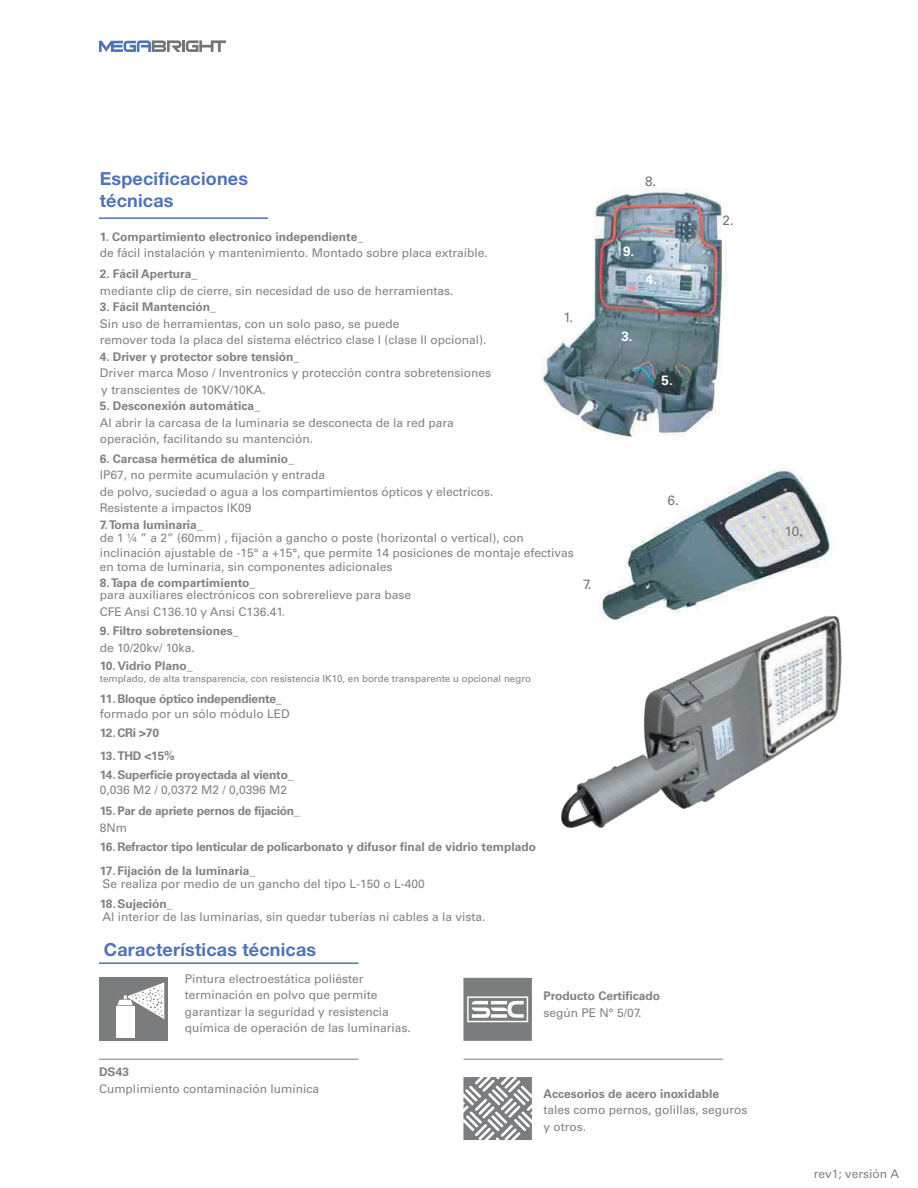
<style>
.page{position:relative;width:918px;height:1188px;background:#fff}
.page>*{position:absolute;margin:0;border:0;box-sizing:border-box;transform-origin:0 0}
.t1{font:700 18px/21.6px "Helvetica Neue LT Std";letter-spacing:.01em;color:#4f73b9}
.t2{font:13.5px "Univers";color:#727475}
.t3{font:700 13.5px "Univers";color:#fff}
.t4{font:12px/16.5px "Univers";color:#838282}
.t5{font:700 12px/24px "Univers";color:#838282}
.t6{font:700 12px "Univers";letter-spacing:-.02em;color:#838282}
.t7{font:9.75px "Univers";color:#838282}
</style>
<div class="page">
<svg style="left:99px;top:40px;width:127px;height:12px"></svg>
<img style="left:542px;top:188px;width:185px;height:253px">
<svg style="left:463px;top:1077px;width:69px;height:63px"></svg>
<hr style="left:99px;top:962px;width:260px;height:2px;background:#4f73b9">
<div style="left:99px;top:978px;width:68px;height:63px;background:#7a7c7e"></div>
<div style="left:116px;top:1006px;width:18px;height:32px;background:#fff"></div>
<svg style="left:117px;top:982px;width:48px;height:39px"></svg>
<svg style="left:463px;top:978px;width:69px;height:63px;background:#909293"></svg>
<hr style="left:99px;top:1059px;width:260px;height:1px;background:#7a7c7f">
<hr style="left:464px;top:1059px;width:259px;height:1px;background:#7a7c7f">
<hr style="left:99px;top:217px;width:169px;height:2px;background:#4f73b9">
<img style="left:497px;top:469px;width:345px;height:546px">
<h1 class="t1" style="left:100px;top:168px;width:150px">Especificaciones técnicas</h1>
<p class="t5" style="left:100px;top:225px;width:265px">1. Compartimiento electronico independiente_</p>
<p class="t4" style="left:100px;top:245px;width:390px">de fácil instalación y mantenimiento. Montado sobre placa extraíble.</p>
<p class="t5" style="left:100px;top:262px;width:99px">2. Fácil Apertura_</p>
<p class="t4" style="left:100px;top:282px;width:355px">mediante clip de cierre, sin necesidad de uso de herramientas.</p>
<p class="t5" style="left:100px;top:295px;width:118px">3. Fácil Mantención_</p>
<p class="t4" style="left:100px;top:315px;width:388px">Sin uso de herramientas, con un solo paso, se puede<br>remover toda la placa del sistema eléctrico clase I (clase II opcional).</p>
<p class="t5" style="left:100px;top:345px;width:201px">4. Driver y protector sobre tensión_</p>
<p class="t4" style="left:100px;top:365px;width:393px">Driver marca Moso / Inventronics y protección contra sobretensiones y transcientes de 10KV/10KA.</p>
<p class="t5" style="left:100px;top:394px;width:162px">5. Desconexión automática_</p>
<p class="t4" style="left:100px;top:414px;width:356px">Al abrir la carcasa de la luminaria se desconecta de la red para operación, facilitando su mantención.</p>
<p class="t5" style="left:100px;top:447px;width:196px">6. Carcasa hermética de aluminio_</p>
<p class="t4" style="left:100px;top:467px;width:395px">IP67, no permite acumulación y entrada<br>de polvo, suciedad o agua a los compartimientos ópticos y electricos.<br>Resistente a impactos IK09</p>
<p class="t5" style="left:100px;top:513px;width:104px">7.Toma luminaria_</p>
<p class="t4" style="left:100px;top:531px;width:476px;line-height:14.4px">de 1 ¼ ” a 2” (60mm) , fijación a gancho o poste (horizontal o vertical), con inclinación ajustable de -15° a +15°, que permite 14 posiciones de montaje efectivas en toma de luminaria, sin componentes adicionales</p>
<p class="t5" style="left:100px;top:571px;width:157px">8.Tapa de compartimiento_</p>
<p class="t4" style="left:100px;top:587px;width:313px">para auxiliares electrónicos con sobrerelieve para base<br>CFE Ansi C136.10 y Ansi C136.41.</p>
<p class="t5" style="left:100px;top:619px;width:140px">9. Filtro sobretensiones_</p>
<p class="t4" style="left:100px;top:639px;width:96px">de 10/20kv/ 10ka.</p>
<p class="t5" style="left:100px;top:654px;width:94px">10.Vidrio Plano_</p>
<p class="t7" style="left:100px;top:673px;width:433px">templado, de alta transparencia, con resistencia IK10, en borde transparente u opcional negro</p>
<p class="t6" style="left:100px;top:691px;width:184px">11.Bloque óptico independiente_</p>
<p class="t4" style="left:100px;top:705px;width:191px">formado por un sólo módulo LED</p>
<p class="t2" style="left:563px;top:309px;width:11px">1.</p>
<p class="t5" style="left:100px;top:721px;width:61px">12.CRi &gt;70</p>
<p class="t5" style="left:100px;top:744px;width:76px">13.THD &lt;15%</p>
<p class="t6" style="left:100px;top:768px;width:195px">14.Superficie proyectada al viento_</p>
<p class="t4" style="left:100px;top:782px;width:189px">0,036 M2 / 0,0372 M2 / 0,0396 M2</p>
<p class="t6" style="left:100px;top:804px;width:202px">15.Par de apriete pernos de fijación_</p>
<p class="t4" style="left:100px;top:819px;width:29px">8Nm</p>
<p class="t5" style="left:100px;top:835px;width:438px">16.Refractor tipo lenticular de policarbonato y difusor final de vidrio templado<br>17.Fijación de la luminaria_</p>
<p class="t4" style="left:103px;top:876px;width:324px">Se realiza por medio de un gancho del tipo L-150 o L-400</p>
<p class="t5" style="left:100px;top:892px;width:74px">18.Sujeción_</p>
<p class="t4" style="left:103px;top:909px;width:384px">Al interior de las luminarias, sin quedar tuberías ni cables a la vista.</p>
<p class="t2" style="left:583px;top:576px;width:10px">7.</p>
<p class="t2" style="left:645px;top:174px;width:13px">8.</p>
<p class="t3" style="left:623px;top:244px;width:13px">9.</p>
<p class="t3" style="left:646px;top:271px;width:13px">4.</p>
<p class="t3" style="left:621px;top:328px;width:13px">3.</p>
<p class="t3" style="left:662px;top:372px;width:13px">5.</p>
<p class="t2" style="left:668px;top:492px;width:13px">6.</p>
<h1 class="t1" style="left:104px;top:938px;width:214px">Características técnicas</h1>
<p class="t4" style="left:185px;top:970px;width:228px">Pintura electroestática poliéster terminación en polvo que permite garantizar la seguridad y resistencia química de operación de las luminarias.</p>
<p class="t5" style="left:544px;top:984px;width:118px">Producto Certificado</p>
<p class="t4" style="left:544px;top:1004px;width:99px">según PE N° 5/07.</p>
<p class="t2" style="left:723px;top:212px;width:13px">2.</p>
<p class="t5" style="left:99px;top:1060px;width:32px">DS43</p>
<p class="t4" style="left:99px;top:1080px;width:222px">Cumplimiento contaminación lumínica</p>
<p class="t5" style="left:544px;top:1082px;width:177px">Accesorios de acero inoxidable</p>
<p class="t4" style="left:544px;top:1102px;width:206px">tales como pernos, golillas, seguros y otros.</p>
<p class="t2" style="left:785px;top:523px;width:20px">10.</p>
<p class="t4" style="left:814px;top:1166px;width:87px">rev1; versión A</p>
</div>
